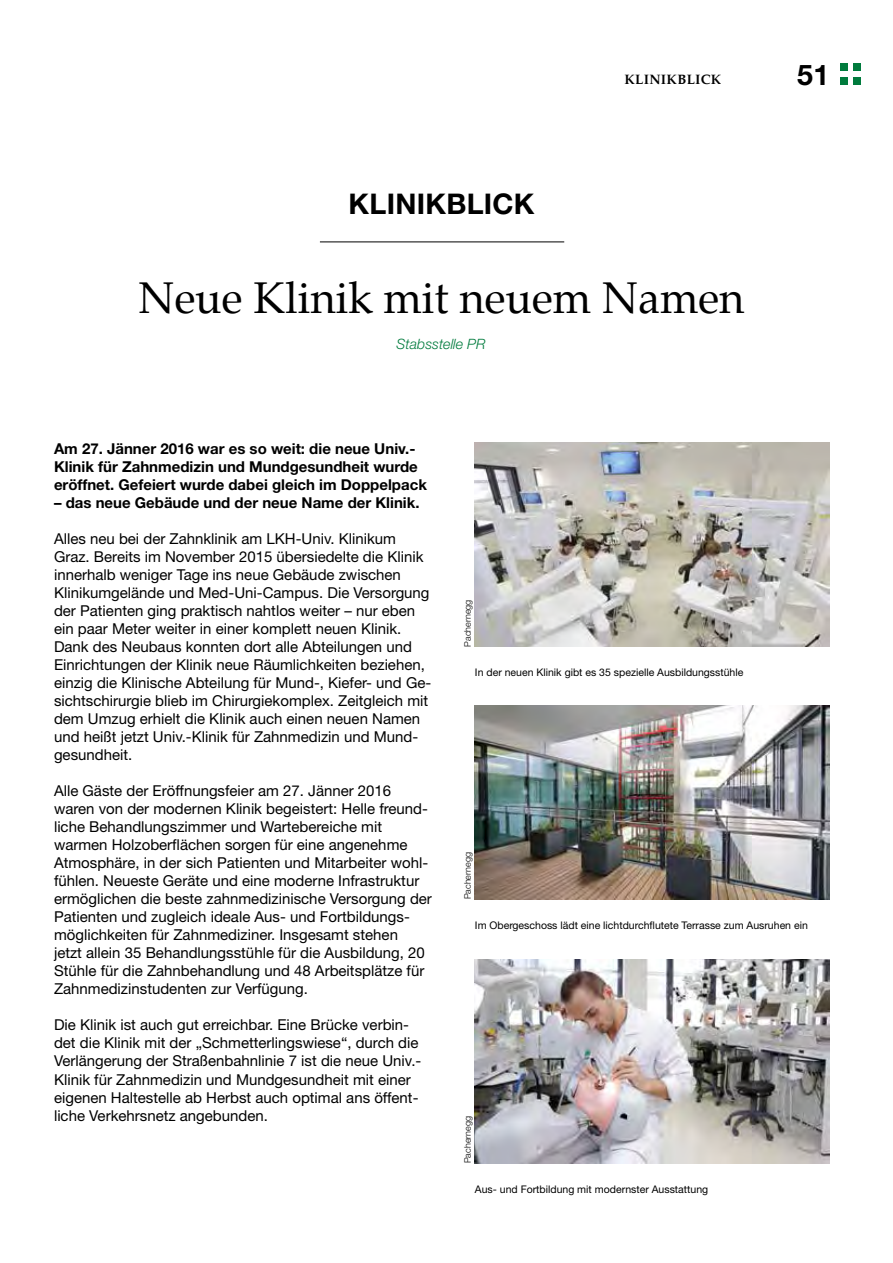
<style>
.page{position:relative;width:893px;height:1263px;background:#fff}
.page>*{position:absolute;margin:0;border:0;box-sizing:border-box;transform-origin:0 0}
.t1{font:43.5px "Palatino";color:#000}
.t2{font:700 28.5px "Helvetica Neue LT";letter-spacing:.01em;color:#000}
.t3{font:15px/18px "Helvetica Neue LT";color:#000}
.t4{font:700 15px/18px "Helvetica Neue LT";color:#000}
.t5{font:italic 300 14.25px "Helvetica Neue LT";color:#007b3d}
.t6{font:700 13.5px "Palatino";letter-spacing:.025em;color:#000}
.t7{font:10.5px "Helvetica Neue LT";color:#000}
.t8{font:300 9px "Helvetica Neue LT";color:#000}
</style>
<div class="page">
<div style="left:853px;top:64px;width:8px;height:7px;background:#007b3d"></div>
<div style="left:840px;top:64px;width:7px;height:7px;background:#007b3d"></div>
<div style="left:853px;top:77px;width:8px;height:8px;background:#007b3d"></div>
<div style="left:840px;top:77px;width:7px;height:8px;background:#007b3d"></div>
<img style="left:475px;top:959px;width:354px;height:204px">
<hr style="left:320px;top:242px;width:244px;height:1px;background:#000">
<img style="left:475px;top:443px;width:354px;height:204px">
<img style="left:475px;top:706px;width:354px;height:193px">
<h2 class="t2" style="left:349px;top:186px;width:187px">KLINIKBLICK</h2>
<p class="t6" style="left:624px;top:68px;width:99px">KLINIKBLICK</p>
<h2 class="t2" style="left:797px;top:57px;width:33px">51</h2>
<h1 class="t1" style="left:139px;top:262px;width:607px">Neue Klinik mit neuem Namen</h1>
<p class="t5" style="left:397px;top:336px;width:90px">Stabsstelle PR</p>
<p class="t4" style="left:54px;top:440px;width:374px">Am 27. Jänner 2016 war es so weit: die neue Univ.-<br>Klinik für Zahnmedizin und Mundgesundheit wurde eröffnet. Gefeiert wurde dabei gleich im Doppelpack</p>
<p class="t4" style="left:54px;top:494px;width:367px">– das neue Gebäude und der neue Name der Klinik.</p>
<p class="t3" style="left:54px;top:530px;width:379px">Alles neu bei der Zahnklinik am LKH-Univ. Klinikum Graz. Bereits im November 2015 übersiedelte die Klinik innerhalb weniger Tage ins neue Gebäude zwischen Klinikumgelände und Med-Uni-Campus. Die Versorgung der Patienten ging praktisch nahtlos weiter – nur eben ein paar Meter weiter in einer komplett neuen Klinik.<br>Dank des Neubaus konnten dort alle Abteilungen und Einrichtungen der Klinik neue Räumlichkeiten beziehen, einzig die Klinische Abteilung für Mund-, Kiefer- und Ge&shy;sichtschirurgie blieb im Chirurgiekomplex. Zeitgleich mit dem Umzug erhielt die Klinik auch einen neuen Namen und heißt jetzt Univ.-Klinik für Zahnmedizin und Mund&shy;gesundheit.</p>
<p class="t3" style="left:54px;top:782px;width:379px">Alle Gäste der Eröffnungsfeier am 27. Jänner 2016 waren von der modernen Klinik begeistert: Helle freund&shy;liche Behandlungszimmer und Wartebereiche mit warmen Holzoberflächen sorgen für eine angenehme Atmosphäre, in der sich Patienten und Mitarbeiter wohl&shy;fühlen. Neueste Geräte und eine moderne Infrastruktur ermöglichen die beste zahnmedizinische Versorgung der Patienten und zugleich ideale Aus- und Fortbildungs&shy;möglichkeiten für Zahnmediziner. Insgesamt stehen<br>jetzt allein 35 Behandlungsstühle für die Ausbildung, 20<br>Stühle für die Zahnbehandlung und 48 Arbeitsplätze für Zahnmedizinstudenten zur Verfügung.</p>
<p class="t3" style="left:54px;top:1016px;width:369px">Die Klinik ist auch gut erreichbar. Eine Brücke verbin&shy;det die Klinik mit der „Schmetterlingswiese“, durch die Verlängerung der Straßenbahnlinie 7 ist die neue Univ.- Klinik für Zahnmedizin und Mundgesundheit mit einer eigenen Haltestelle ab Herbst auch optimal ans öffent&shy;liche Verkehrsnetz angebunden.</p>
<p class="t8" style="left:462px;top:647px;width:49px;rotate:-90deg">Pachernegg</p>
<p class="t7" style="left:475px;top:666px;width:270px">In der neuen Klinik gibt es 35 spezielle Ausbildungsstühle</p>
<p class="t8" style="left:462px;top:899px;width:49px;rotate:-90deg">Pachernegg</p>
<p class="t7" style="left:475px;top:919px;width:334px">Im Obergeschoss lädt eine lichtdurchflutete Terrasse zum Ausruhen ein</p>
<p class="t8" style="left:462px;top:1163px;width:49px;rotate:-90deg">Pachernegg</p>
<p class="t7" style="left:475px;top:1182px;width:235px">Aus- und Fortbildung mit modernster Ausstattung</p>
</div>
